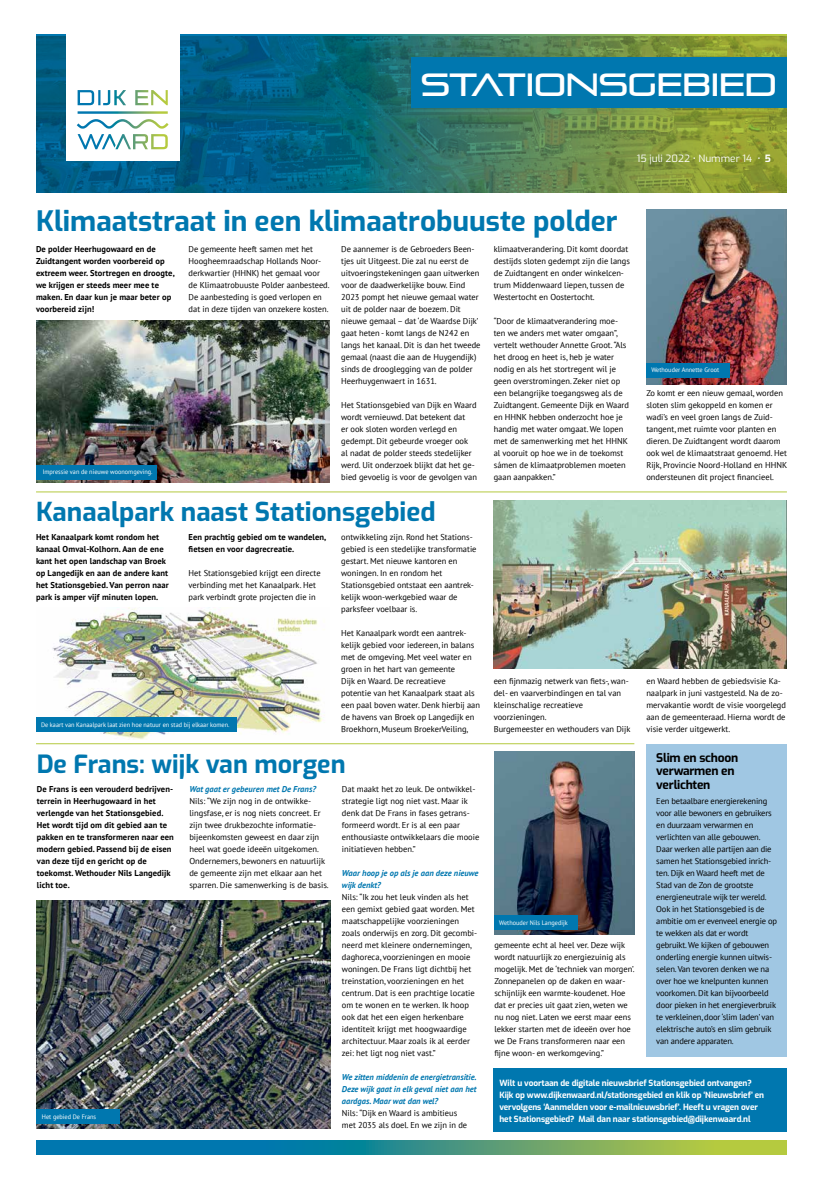
<style>
.page{position:relative;width:823px;height:1191px;background:#fff}
.page>*{position:absolute;margin:0;border:0;box-sizing:border-box;transform-origin:0 0}
.t1{font:32px "Pirulen Rg";letter-spacing:-.01em;color:#fff}
.t2{font:700 28px "Exo";color:#0077af}
.t3{font:700 26px "Exo";color:#0077af}
.t4{font:700 25px "Exo";color:#0077af}
.t5{font:700 12px/13.6px "Exo";letter-spacing:-.02em;color:#000}
.t6{font:10px "Exo";color:#fff}
.t7{font:8.5px/12px "PT Sans";color:#000}
.t8{font:700 8.5px/12px "PT Sans";letter-spacing:.01em;color:#000}
.t9{font:8.5px/12px "PT Sans";letter-spacing:-.02em;color:#000}
.t10{font:700 8.5px/12px "Exo";letter-spacing:-.01em;color:#fff}
.t11{font:italic 700 8.5px/12px "PT Sans";color:#0077af}
.t12{font:6.5px "PT Sans";color:#fff;scale:.96 1}
.s1{font-weight:700}
</style>
<div class="page">
<svg style="left:36px;top:1140px;width:750px;height:15px;background:#439583"></svg>
<svg style="left:36px;top:35px;width:750px;height:157px;background:#347567"></svg>
<div style="left:66px;top:35px;width:113px;height:126px;background:#fff"></div>
<svg style="left:77px;top:90px;width:91px;height:59px"></svg>
<div style="left:411px;top:57px;width:375px;height:51px;background:#0077af"></div>
<img style="left:646px;top:209px;width:140px;height:175px">
<img style="left:494px;top:751px;width:140px;height:183px">
<img style="left:493px;top:501px;width:293px;height:167px">
<img style="left:37px;top:900px;width:293px;height:228px">
<img style="left:36px;top:320px;width:293px;height:162px">
<img style="left:36px;top:607px;width:287px;height:132px">
<hr style="left:36px;top:491px;width:750px;height:1px;background:#b5ca3f">
<hr style="left:36px;top:743px;width:598px;height:1px;background:#b5ca3f">
<div style="left:646px;top:743px;width:140px;height:313px;background:#a0c7e3"></div>
<div style="left:36px;top:718px;width:200px;height:14px;background:#0077af"></div>
<div style="left:36px;top:465px;width:121px;height:14px;background:#0077af"></div>
<div style="left:494px;top:915px;width:83px;height:14px;background:#0077af"></div>
<div style="left:37px;top:1109px;width:83px;height:14px;background:#0077af"></div>
<div style="left:646px;top:363px;width:83px;height:14px;background:#0077af"></div>
<div style="left:493px;top:1068px;width:293px;height:63px;background:#0077af"></div>
<h1 class="t1" style="left:420px;top:65px;width:357px">STATIONSGEBIED</h1>
<h2 class="t2" style="left:36px;top:201px;width:583px">Klimaatstraat in een klimaatrobuuste polder</h2>
<p class="t6" style="left:636px;top:151px;width:135px">15 juli 2022 • Nummer 14 • <span class="s1">5</span></p>
<p class="t8" style="left:36px;top:243px;width:140px">De polder Heerhugowaard en de<br>Zuidtangent worden voorbereid op extreem weer. Stortregen en droogte, we krijgen er steeds meer mee te maken. En daar kun je maar beter op voorbereid zijn!</p>
<p class="t7" style="left:188px;top:243px;width:142px">De gemeente heeft samen met het Hoogheemraadschap Hollands Noor&shy;derkwartier (HHNK) het gemaal voor de Klimaatrobuuste Polder aanbesteed.<br>De aanbesteding is goed verlopen en dat in deze tijden van onzekere kosten.</p>
<p class="t7" style="left:341px;top:243px;width:141px">De aannemer is de Gebroeders Been&shy;tjes uit Uitgeest. Die zal nu eerst de uitvoeringstekeningen gaan uitwerken voor de daadwerkelijke bouw. Eind 2023 pompt het nieuwe gemaal water uit de polder naar de boezem. Dit nieuwe gemaal – dat ‘de Waardse Dijk’ gaat heten - komt langs de N242 en langs het kanaal. Dit is dan het tweede gemaal (naast die aan de Huygendijk) sinds de drooglegging van de polder Heerhuygenwaert in 1631.</p>
<p class="t7" style="left:341px;top:399px;width:137px">Het Stationsgebied van Dijk en Waard wordt vernieuwd. Dat betekent dat<br>er ook sloten worden verlegd en gedempt. Dit gebeurde vroeger ook<br>al nadat de polder steeds stedelijker werd. Uit onderzoek blijkt dat het ge&shy;bied gevoelig is voor de gevolgen van</p>
<p class="t12" style="left:43px;top:468px;width:116px">Impressie van de nieuwe woonomgeving.</p>
<h3 class="t3" style="left:36px;top:492px;width:401px">Kanaalpark naast Stationsgebied</h3>
<p class="t8" style="left:36px;top:531px;width:134px">Het Kanaalpark komt rondom het kanaal Omval-Kolhorn. Aan de ene kant het open landschap van Broek op Langedijk en aan de andere kant het Stationsgebied. Van perron naar park is amper vijf minuten lopen.</p>
<p class="t8" style="left:188px;top:531px;width:139px">Een prachtig gebied om te wandelen, fietsen en voor dagrecreatie.</p>
<p class="t7" style="left:188px;top:567px;width:133px">Het Stationsgebied krijgt een directe verbinding met het Kanaalpark. Het park verbindt grote projecten die in</p>
<p class="t12" style="left:41px;top:720px;width:198px">De kaart van Kanaalpark laat zien hoe natuur en stad bij elkaar komen.</p>
<p class="t7" style="left:341px;top:531px;width:137px">ontwikkeling zijn. Rond het Stations&shy;gebied is een stedelijke transformatie gestart. Met nieuwe kantoren en woningen. In en rondom het Stationsgebied ontstaat een aantrek&shy;kelijk woon-werkgebied waar de parksfeer voelbaar is.</p>
<p class="t7" style="left:341px;top:627px;width:140px">Het Kanaalpark wordt een aantrek&shy;kelijk gebied voor iedereen, in balans met de omgeving. Met veel water en groen in het hart van gemeente<br>Dijk en Waard. De recreatieve<br>potentie van het Kanaalpark staat als een paal boven water. Denk hierbij aan de havens van Broek op Langedijk en Broekhorn, Museum BroekerVeiling,</p>
<h3 class="t4" style="left:37px;top:746px;width:310px">De Frans: wijk van morgen</h3>
<p class="t8" style="left:37px;top:783px;width:138px">De Frans is een verouderd bedrijven&shy;terrein in Heerhugowaard in het verlengde van het Stationsgebied.<br>Het wordt tijd om dit gebied aan te pakken en te transformeren naar een modern gebied. Passend bij de eisen van deze tijd en gericht op de toekomst. Wethouder Nils Langedijk licht toe.</p>
<p class="t11" style="left:189px;top:783px;width:128px">Wat gaat er gebeuren met De Frans?</p>
<p class="t7" style="left:189px;top:795px;width:141px">Nils: “We zijn nog in de ontwikke&shy;lingsfase, er is nog niets concreet. Er zijn twee drukbezochte informatie&shy;bijeenkomsten geweest en daar zijn heel wat goede ideeën uitgekomen.<br>Ondernemers, bewoners en natuurlijk de gemeente zijn met elkaar aan het sparren. Die samenwerking is de basis.</p>
<p class="t7" style="left:342px;top:783px;width:139px">Dat maakt het zo leuk. De ontwikkel&shy;strategie ligt nog niet vast. Maar ik denk dat De Frans in fases getrans&shy;formeerd wordt. Er is al een paar enthousiaste ontwikkelaars die mooie initiatieven hebben.”</p>
<p class="t11" style="left:342px;top:867px;width:138px">Waar hoop je op als je aan deze nieuwe wijk denkt?</p>
<p class="t7" style="left:342px;top:891px;width:137px">Nils: “Ik zou het leuk vinden als het een gemixt gebied gaat worden. Met maatschappelijke voorzieningen zoals onderwijs en zorg. Dit gecombi&shy;neerd met kleinere ondernemingen, daghoreca, voorzieningen en mooie woningen. De Frans ligt dichtbij het treinstation, voorzieningen en het centrum. Dat is een prachtige locatie om te wonen en te werken. Ik hoop ook dat het een eigen herkenbare identiteit krijgt met hoogwaardige architectuur. Maar zoals ik al eerder zei: het ligt nog niet vast.”</p>
<p class="t11" style="left:341px;top:1071px;width:136px;text-align:justify">We zitten middenin de energietransitie.<br>Deze wijk gaat in elk geval niet aan het aardgas. Maar wat dan wel?</p>
<p class="t7" style="left:341px;top:1107px;width:127px">Nils: “Dijk en Waard is ambitieus met 2035 als doel. En we zijn in de</p>
<p class="t12" style="left:42px;top:1112px;width:58px">Het gebied De Frans</p>
<p class="t7" style="left:493px;top:243px;width:137px">klimaatverandering. Dit komt doordat destijds sloten gedempt zijn die langs de Zuidtangent en onder winkelcen&shy;trum Middenwaard liepen, tussen de Westertocht en Oostertocht.</p>
<p class="t7" style="left:493px;top:315px;width:137px">“Door de klimaatverandering moe&shy;ten we anders met water omgaan”, vertelt wethouder Annette Groot. “Als het droog en heet is, heb je water nodig en als het stortregent wil je geen overstromingen. Zeker niet op een belangrijke toegangsweg als de<br>Zuidtangent. Gemeente Dijk en Waard en HHNK hebben onderzocht hoe je handig met water omgaat. We lopen met de samenwerking met het HHNK al vooruit op hoe we in de toekomst sámen de klimaatproblemen moeten gaan aanpakken.”</p>
<p class="t12" style="left:651px;top:366px;width:72px">Wethouder Annette Groot</p>
<p class="t7" style="left:646px;top:387px;width:142px">Zo komt er een nieuw gemaal, worden sloten slim gekoppeld en komen er wadi’s en veel groen langs de Zuid&shy;tangent, met ruimte voor planten en dieren. De Zuidtangent wordt daarom ook wel de klimaatstraat genoemd. Het Rijk, Provincie Noord-Holland en HHNK ondersteunen dit project financieel.</p>
<p class="t7" style="left:493px;top:675px;width:138px">een fijnmazig netwerk van fiets-, wan&shy;del- en vaarverbindingen en tal van kleinschalige recreatieve voorzieningen.<br>Burgemeester en wethouders van Dijk</p>
<p class="t7" style="left:646px;top:675px;width:141px">en Waard hebben de gebiedsvisie Ka&shy;naalpark in juni vastgesteld. Na de zo&shy;mervakantie wordt de visie voorgelegd aan de gemeenteraad. Hierna wordt de visie verder uitgewerkt.</p>
<p class="t12" style="left:499px;top:918px;width:73px">Wethouder Nils Langedijk</p>
<p class="t7" style="left:494px;top:939px;width:142px">gemeente echt al heel ver. Deze wijk wordt natuurlijk zo energiezuinig als mogelijk. Met de ‘techniek van morgen’.<br>Zonnepanelen op de daken en waar&shy;schijnlijk een warmte-koudenet. Hoe dat er precies uit gaat zien, weten we nu nog niet. Laten we eerst maar eens lekker starten met de ideeën over hoe we De Frans transformeren naar een fijne woon- en werkomgeving.”</p>
<h3 class="t5" style="left:656px;top:750px;width:83px">Slim en schoon verwarmen en verlichten</h3>
<p class="t9" style="left:656px;top:795px;width:122px">Een betaalbare energierekening voor alle bewoners en gebruikers en duurzaam verwarmen en verlichten van alle gebouwen.<br>Daar werken alle partijen aan die samen het Stationsgebied inrich&shy;ten. Dijk en Waard heeft met de<br>Stad van de Zon de grootste energieneutrale wijk ter wereld.<br>Ook in het Stationsgebied is de ambitie om er evenveel energie op te wekken als dat er wordt gebruikt. We kijken of gebouwen onderling energie kunnen uitwis&shy;selen. Van tevoren denken we na over hoe we knelpunten kunnen voorkomen. Dit kan bijvoorbeeld door pieken in het energieverbruik te verkleinen, door ‘slim laden’ van elektrische auto’s en slim gebruik van andere apparaten.</p>
<p class="t10" style="left:499px;top:1076px;width:266px">Wilt u voortaan de digitale nieuwsbrief Stationsgebied ontvangen?<br>Kijk op www.dijkenwaard.nl/stationsgebied en klik op ‘Nieuwsbrief’ en vervolgens ‘Aanmelden voor e-mailnieuwsbrief’. Heeft u vragen over het Stationsgebied? Mail dan naar stationsgebied@dijkenwaard.nl</p>
</div>
